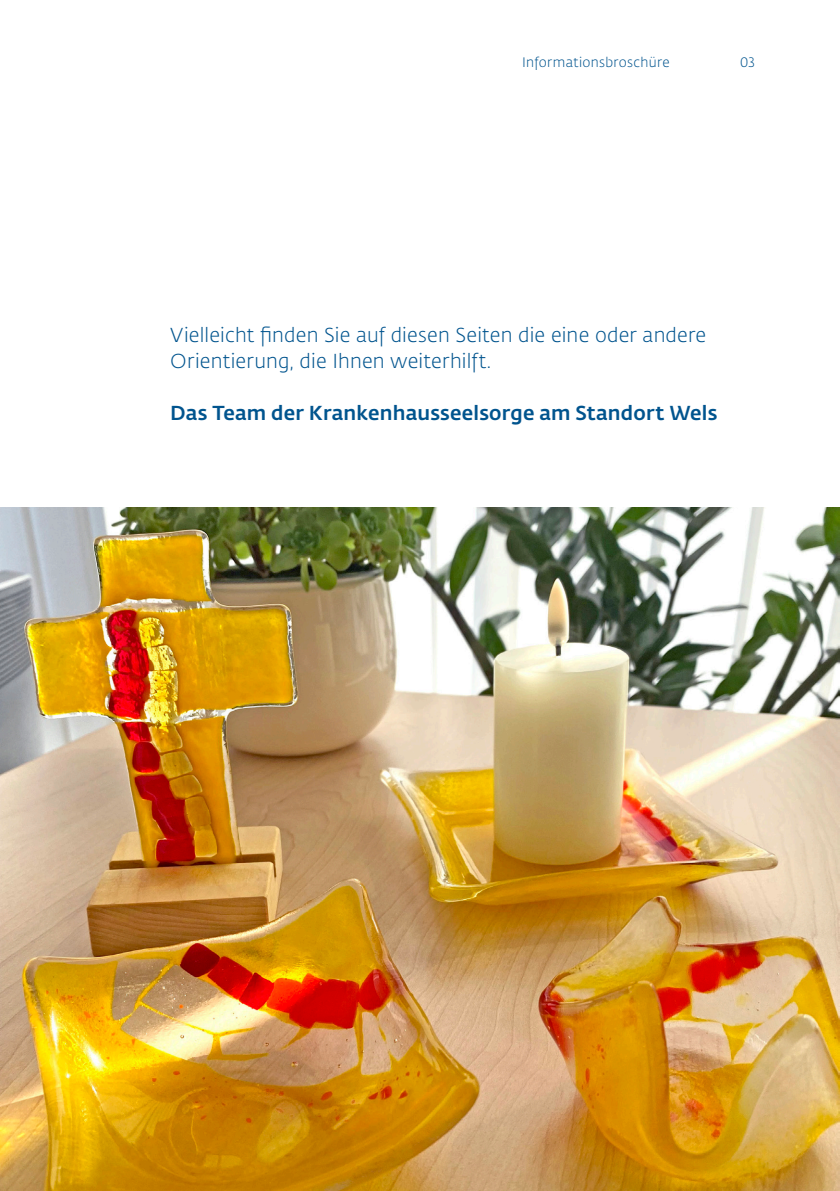
<style>
.page{position:relative;width:840px;height:1191px;background:#fff}
.page>*{position:absolute;margin:0;border:0;box-sizing:border-box;transform-origin:0 0}
.t1{font:300 20px/26px "Fedra Sans Std";letter-spacing:.01em;color:#00548e}
.t2{font:500 20px "Fedra Sans Std";letter-spacing:.01em;color:#00548e}
.t3{font:300 13.6px "Fedra Sans Std";letter-spacing:.025em;color:#00548e}
</style>
<div class="page">
<img style="left:0;top:507px;width:839px;height:684px">
<p class="t3" style="left:521px;top:54px;width:149px">Informationsbroschüre</p>
<p class="t3" style="left:739px;top:54px;width:16px">03</p>
<p class="t1" style="left:170px;top:322px;width:537px">Vielleicht finden Sie auf diesen Seiten die eine oder andere<br>Orientierung, die Ihnen weiterhilft.</p>
<p class="t2" style="left:170px;top:400px;width:548px">Das Team der Krankenhausseelsorge am Standort Wels</p>
</div>
